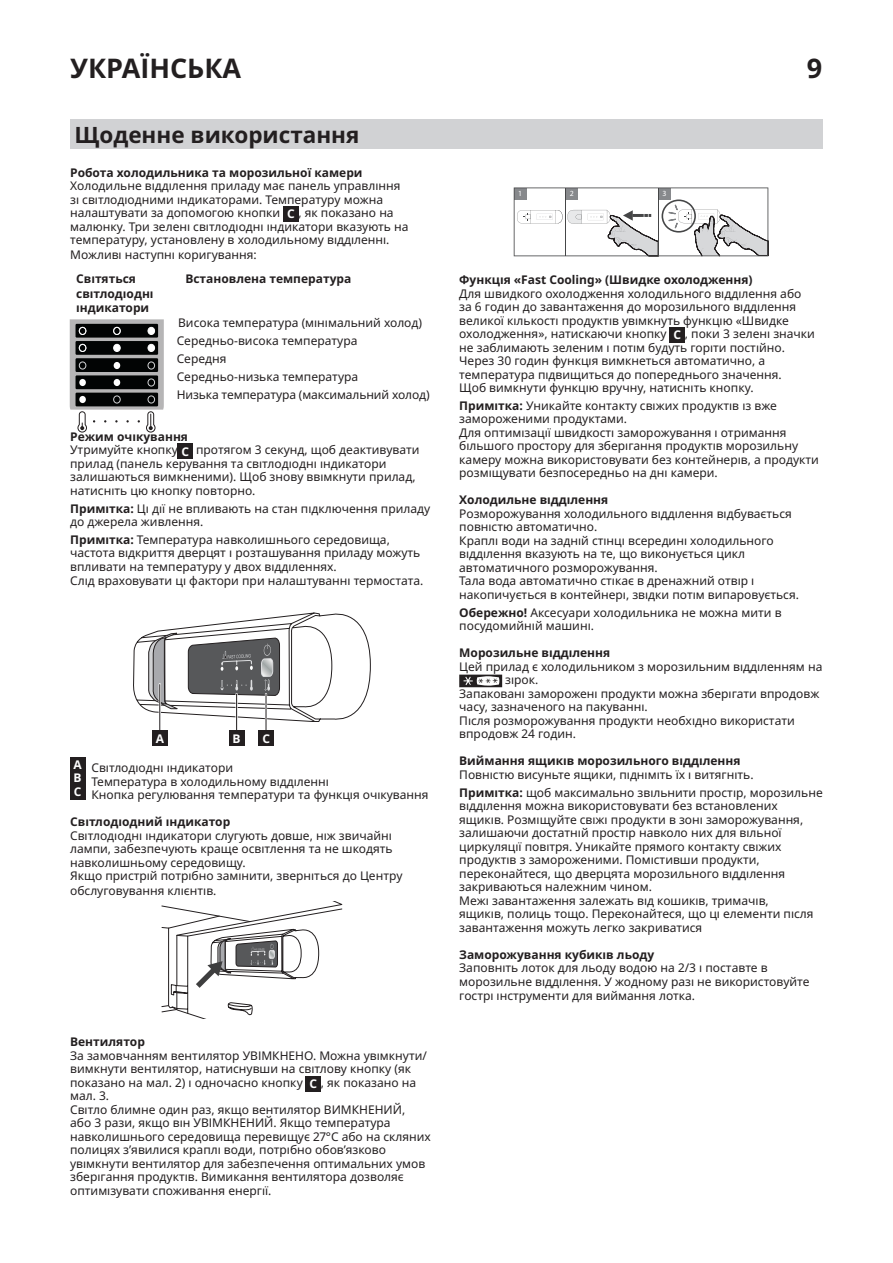
<style>
.page{position:relative;width:893px;height:1263px;background:#fff}
.page>*{position:absolute;margin:0;border:0;box-sizing:border-box;transform-origin:0 0}
.t1{font:700 27px "Noto IKEA Latin";color:#231f20}
.Title15p{font:700 22.5px "Noto IKEA Latin";color:#231f20}
.IK_Body{font:12px/13.5px "Noto IKEA Latin";color:#231f20}
.IK_Body-2{font:700 12px/14.4px "Noto IKEA Latin";color:#231f20}
.IK_Numbered_BLACK{font:12px "Noto IKEA Latin";color:#231f20}
.IK_Numeri_bianchi{font:12px "Noto IKEA Latin";color:#231f20}
.IK_Numbered_BLACK-2{font:700 12px "Noto IKEA Latin";color:#231f20}
.IK_Numeri_bianchi-2{font:700 12px "Noto IKEA Latin";color:#fff}
.t2{font:7.95px "Myriad Pro";color:#fff}
.s1{font-weight:700;color:#fff}
.s2{font-weight:700}
</style>
<div class="page">
<div style="left:70px;top:119px;width:753px;height:30px;background:#d1d2d4"></div>
<div style="left:283px;top:207px;width:15px;height:15px;background:#231f20"></div>
<div style="left:178px;top:444px;width:15px;height:15px;background:#231f20"></div>
<svg style="left:133px;top:612px;width:238px;height:110px"></svg>
<hr style="left:265px;top:694px;width:2px;height:44px;background:#fff">
<hr style="left:266px;top:694px;width:1px;height:44px;background:#231f20">
<div style="left:259px;top:731px;width:15px;height:15px;background:#231f20"></div>
<hr style="left:235px;top:694px;width:3px;height:44px;background:#fff">
<hr style="left:236px;top:694px;width:1px;height:44px;background:#231f20">
<div style="left:229px;top:731px;width:15px;height:15px;background:#231f20"></div>
<hr style="left:159px;top:684px;width:2px;height:54px;background:#fff">
<hr style="left:159px;top:684px;width:1px;height:54px;background:#231f20">
<div style="left:153px;top:731px;width:15px;height:15px;background:#231f20"></div>
<div style="left:70px;top:757px;width:15px;height:15px;background:#231f20"></div>
<div style="left:70px;top:771px;width:15px;height:15px;background:#231f20"></div>
<div style="left:70px;top:784px;width:15px;height:15px;background:#231f20"></div>
<svg style="left:161px;top:901px;width:181px;height:117px"></svg>
<div style="left:306px;top:1076px;width:15px;height:15px;background:#231f20"></div>
<svg style="left:514px;top:187px;width:254px;height:69px"></svg>
<div style="left:670px;top:328px;width:15px;height:15px;background:#231f20"></div>
<svg style="left:459px;top:675px;width:43px;height:12px"></svg>
<svg style="left:70px;top:319px;width:94px;height:113px"></svg>
<h1 class="t1" style="left:70px;top:49px;width:173px">УКРАЇНСЬКА</h1>
<h1 class="t1" style="left:807px;top:49px;width:18px">9</h1>
<p class="Title15p" style="left:74px;top:119px;width:287px">Щоденне використання</p>
<p class="IK_Body-2" style="left:70px;top:165px;width:294px">Робота холодильника та морозильної камери</p>
<p class="IK_Body" style="left:70px;top:179px;width:332px">Холодильне відділення приладу має панель управління зі світлодіодними індикаторами. Температуру можна налаштувати за допомогою кнопки</p>
<p class="IK_Numeri_bianchi" style="left:287px;top:204px;width:108px"><span class="s1">C</span> , як показано на</p>
<p class="IK_Body" style="left:70px;top:219px;width:340px">малюнку. Три зелені світлодіодні індикатори вказують на температуру, установлену в холодильному відділенні.</p>
<p class="IK_Body" style="left:70px;top:247px;width:188px">Можливі наступні коригування:</p>
<p class="IK_Body-2" style="left:76px;top:271px;width:79px">Світяться світлодіодні індикатори</p>
<p class="IK_Body-2" style="left:185px;top:271px;width:167px">Встановлена температура</p>
<p class="IK_Body" style="left:178px;top:315px;width:245px">Висока температура (мінімальний холод)</p>
<p class="IK_Body" style="left:177px;top:333px;width:182px">Середньо-висока температура</p>
<p class="IK_Body" style="left:177px;top:351px;width:51px">Середня</p>
<p class="IK_Body" style="left:177px;top:369px;width:183px">Середньо-низька температура</p>
<p class="IK_Body" style="left:177px;top:387px;width:254px">Низька температура (максимальний холод)</p>
<p class="IK_Body-2" style="left:70px;top:429px;width:119px">Режим очікування</p>
<p class="IK_Body" style="left:70px;top:443px;width:121px">Утримуйте кнопку <span class="s1">C</span></p>
<p class="IK_Body" style="left:70px;top:443px;width:351px;text-indent:126px">протягом 3 секунд, щоб деактивувати прилад (панель керування та світлодіодні індикатори залишаються вимкненими). Щоб знову ввімкнути прилад, натисніть цю кнопку повторно.</p>
<p class="IK_Body" style="left:70px;top:501px;width:362px"><span class="s2">Примітка:</span> Ці дії не впливають на стан підключення приладу до джерела живлення.</p>
<p class="IK_Body" style="left:70px;top:532px;width:352px"><span class="s2">Примітка:</span> Температура навколишнього середовища, частота відкриття дверцят і розташування приладу можуть впливати на температуру у двох відділеннях.</p>
<p class="IK_Body" style="left:70px;top:574px;width:355px">Слід враховувати ці фактори при налаштуванні термостата.</p>
<p class="IK_Numeri_bianchi-2" style="left:156px;top:730px;width:10px">A</p>
<p class="IK_Numeri_bianchi-2" style="left:233px;top:730px;width:10px">B</p>
<p class="IK_Numeri_bianchi-2" style="left:262px;top:730px;width:9px">C</p>
<p class="IK_Numeri_bianchi-2" style="left:74px;top:756px;width:10px">A</p>
<p class="IK_Numbered_BLACK" style="left:91px;top:759px;width:143px">Світлодіодні індикатори</p>
<p class="IK_Numeri_bianchi-2" style="left:74px;top:769px;width:10px">B</p>
<p class="IK_Numbered_BLACK" style="left:91px;top:773px;width:239px">Температура в холодильному відділенні</p>
<p class="IK_Numeri_bianchi-2" style="left:74px;top:783px;width:9px">C</p>
<p class="IK_Numbered_BLACK" style="left:91px;top:786px;width:339px">Кнопка регулювання температури та функція очікування</p>
<p class="IK_Numbered_BLACK-2" style="left:70px;top:813px;width:162px">Світлодіодний індикатор</p>
<p class="IK_Body" style="left:70px;top:828px;width:324px;text-align:justify">Світлодіодні індикатори слугують довше, ніж звичайні лампи, забезпечують краще освітлення та не шкодять навколишньому середовищу.</p>
<p class="IK_Body" style="left:70px;top:868px;width:334px;line-height:14.4px">Якщо пристрій потрібно замінити, зверніться до Центру обслуговування клієнтів.</p>
<p class="IK_Body-2" style="left:70px;top:1034px;width:76px">Вентилятор</p>
<p class="IK_Body" style="left:70px;top:1048px;width:358px">За замовчанням вентилятор УВІМКНЕНО. Можна увімкнути/ вимкнути вентилятор, натиснувши на світлову кнопку (як показано на мал. 2) і одночасно кнопку</p>
<p class="IK_Numeri_bianchi" style="left:310px;top:1074px;width:108px"><span class="s1">C</span> , як показано на</p>
<p class="IK_Body" style="left:70px;top:1089px;width:41px">мал. 3.</p>
<p class="IK_Body" style="left:70px;top:1102px;width:362px">Світло блимне один раз, якщо вентилятор ВИМКНЕНИЙ,<br>або 3 рази, якщо він УВІМКНЕНИЙ. Якщо температура навколишнього середовища перевищує 27°C або на скляних полицях з’явилися краплі води, потрібно обов’язково увімкнути вентилятор для забезпечення оптимальних умов зберігання продуктів. Вимикання вентилятора дозволяє оптимізувати споживання енергії.</p>
<p class="t2" style="left:518px;top:189px;width:6px">1</p>
<p class="t2" style="left:570px;top:189px;width:6px">2</p>
<p class="t2" style="left:663px;top:189px;width:6px">3</p>
<p class="IK_Body-2" style="left:459px;top:272px;width:295px">Функція «Fast Cooling» (Швидке охолодження)</p>
<p class="IK_Body" style="left:459px;top:286px;width:344px">Для швидкого охолодження холодильного відділення або за 6 годин до завантаження до морозильного відділення великої кількості продуктів увімкнуть функцію «Швидке охолодження», натискаючи кнопку</p>
<p class="IK_Numeri_bianchi" style="left:673px;top:325px;width:143px"><span class="s1">C</span> , поки 3 зелені значки</p>
<p class="IK_Body" style="left:459px;top:340px;width:327px">не заблимають зеленим і потім будуть горіти постійно.</p>
<p class="IK_Body" style="left:459px;top:354px;width:324px">Через 30 годин функція вимкнеться автоматично, а температура підвищиться до попереднього значення.</p>
<p class="IK_Body" style="left:459px;top:381px;width:296px">Щоб вимкнути функцію вручну, натисніть кнопку.</p>
<p class="IK_Body" style="left:459px;top:398px;width:319px"><span class="s2">Примітка:</span> Уникайте контакту свіжих продуктів із вже замороженими продуктами.</p>
<p class="IK_Body" style="left:459px;top:425px;width:361px">Для оптимізації швидкості заморожування і отримання більшого простору для зберігання продуктів морозильну камеру можна використовувати без контейнерів, а продукти розміщувати безпосередньо на дні камери.</p>
<p class="IK_Body-2" style="left:459px;top:493px;width:151px">Холодильне відділення</p>
<p class="IK_Body" style="left:459px;top:506px;width:334px">Розморожування холодильного відділення відбувається повністю автоматично.</p>
<p class="IK_Body" style="left:459px;top:533px;width:316px">Краплі води на задній стінці всередині холодильного відділення вказують на те, що виконується цикл автоматичного розморожування.</p>
<p class="IK_Body" style="left:459px;top:574px;width:341px">Тала вода автоматично стікає в дренажний отвір і накопичується в контейнері, звідки потім випаровується.</p>
<p class="IK_Body" style="left:459px;top:605px;width:324px"><span class="s2">Обережно!</span> Аксесуари холодильника не можна мити в посудомийній машині.</p>
<p class="IK_Body-2" style="left:459px;top:645px;width:152px">Морозильне відділення</p>
<p class="IK_Body" style="left:505px;top:659px;width:319px;text-indent:-46px">Цей прилад є холодильником з морозильним відділенням на зірок.</p>
<p class="IK_Body" style="left:459px;top:686px;width:362px">Запаковані заморожені продукти можна зберігати впродовж часу, зазначеного на пакуванні.</p>
<p class="IK_Body" style="left:459px;top:713px;width:337px">Після розморожування продукти необхідно використати впродовж 24 годин.</p>
<p class="IK_Body-2" style="left:459px;top:753px;width:283px">Виймання ящиків морозильного відділення</p>
<p class="IK_Body" style="left:459px;top:767px;width:296px">Повністю висуньте ящики, підніміть їх і витягніть.</p>
<p class="IK_Body" style="left:459px;top:785px;width:365px"><span class="s2">Примітка:</span> щоб максимально звільнити простір, морозильне відділення можна використовувати без встановлених ящиків. Розміщуйте свіжі продукти в зоні заморожування, залишаючи достатній простір навколо них для вільної циркуляції повітря. Уникайте прямого контакту свіжих продуктів з замороженими. Помістивши продукти, переконайтеся, що дверцята морозильного відділення закриваються належним чином.</p>
<p class="IK_Body" style="left:459px;top:893px;width:356px">Межі завантаження залежать від кошиків, тримачів, ящиків, полиць тощо. Переконайтеся, що ці елементи після завантаження можуть легко закриватися</p>
<p class="IK_Body-2" style="left:459px;top:947px;width:197px">Заморожування кубиків льоду</p>
<p class="IK_Body" style="left:459px;top:960px;width:352px;line-height:14px">Заповніть лоток для льоду водою на 2/3 і поставте в морозильне відділення. У жодному разі не використовуйте гострі інструменти для виймання лотка.</p>
</div>
